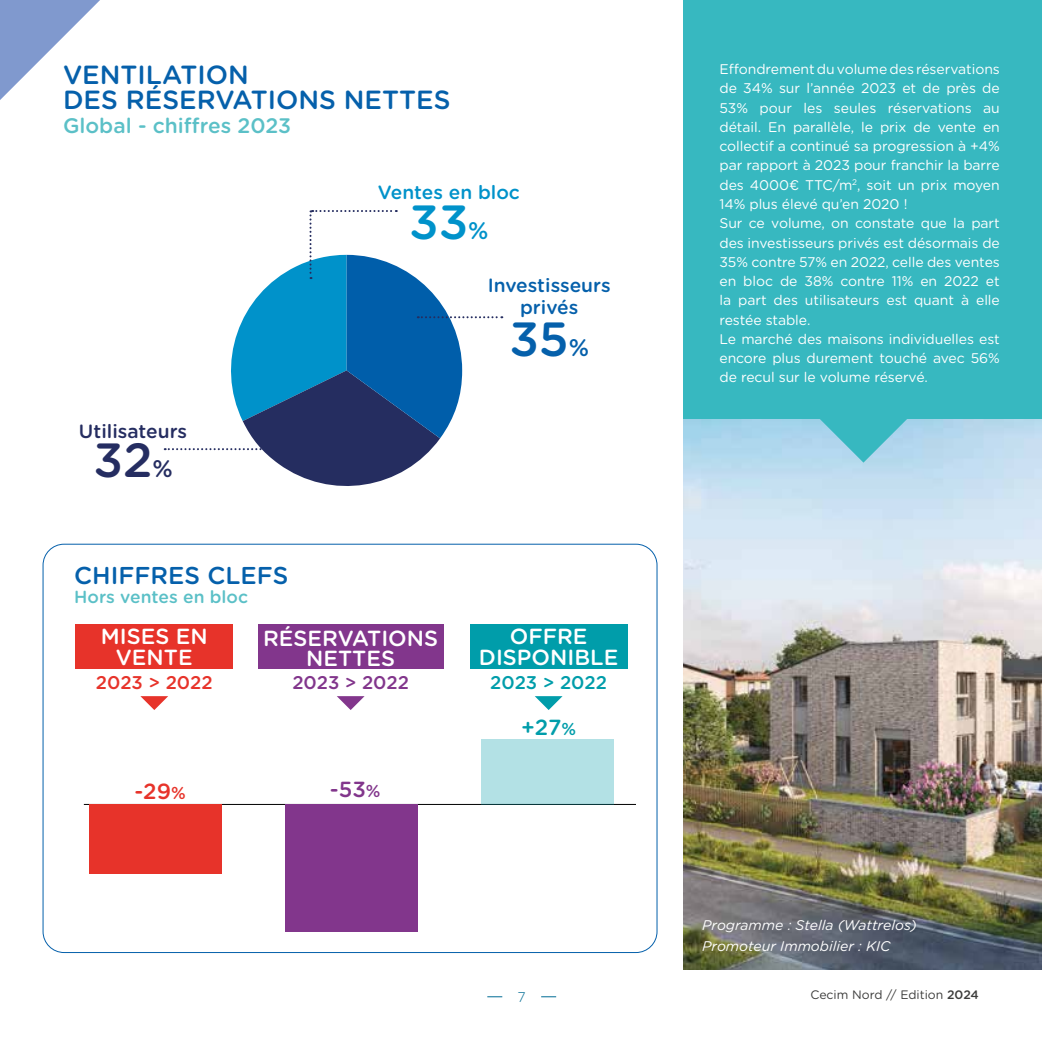
<style>
.page{position:relative;width:1042px;height:1042px;background:#fff}
.page>*{position:absolute;margin:0;border:0;box-sizing:border-box;transform-origin:0 0}
.t1{font:500 47.95px "Gotham Rounded";color:#0560ab}
.t2{font:500 47.95px "Gotham Rounded";color:#0092ca}
.t3{font:500 47.95px "Gotham Rounded";color:#252d61}
.t4{font:500 26.25px/24.5px "Gotham Rounded";color:#0560ab}
.t5{font:500 24.32px "Gotham Rounded";color:#0560ab}
.t6{font:500 21.88px/20.7px "Gotham Rounded";color:#fff;text-align:center}
.t7{font:500 21.88px "Gotham Rounded";color:#e7332a}
.t8{font:500 21.88px "Gotham Rounded";color:#82368c}
.t9{font:500 21.88px "Gotham Rounded";color:#009daa}
.t10{font:500 21px "Gotham Rounded";color:#5bc0c7}
.t11{font:500 19.25px/22.2px "Gotham Rounded";color:#0560ab;text-align:center}
.t12{font:500 19.25px "Gotham Rounded";color:#0092ca}
.t13{font:500 19.25px "Gotham Rounded";color:#252d61}
.t14{font:500 18.38px "Gotham Rounded";color:#e7332a}
.t15{font:500 18.38px "Gotham Rounded";color:#82368c}
.t16{font:500 18.38px "Gotham Rounded";color:#009daa}
.t17{font:500 17.5px "Gotham Rounded";color:#5bc0c7}
.t18{font:14px/19.2px "Gotham Rounded";letter-spacing:-.005em;color:#fff}
.t19{font:italic 14px/21px "Gotham Rounded";color:#fff}
.t20{font:300 14px "Gotham Rounded";color:#006c94}
.t21{font:12.25px "Gotham Rounded";color:#3c3c3b}
.s1{font-size:23.97px}
.s2{font-size:17.32px}
.s3{font-weight:500}
</style>
<div class="page">
<svg style="left:487px;top:996px;width:15px;height:1px"></svg>
<svg style="left:541px;top:996px;width:15px;height:1px"></svg>
<svg style="left:165px;top:210px;width:337px;height:276px"></svg>
<img style="left:683px;top:419px;width:359px;height:550px">
<div style="left:75px;top:624px;width:158px;height:45px;background:#e7332a"></div>
<svg style="left:140px;top:696px;width:28px;height:14px"></svg>
<div style="left:258px;top:624px;width:185px;height:45px;background:#82368c"></div>
<svg style="left:337px;top:696px;width:27px;height:14px"></svg>
<div style="left:470px;top:624px;width:157px;height:45px;background:#009daa"></div>
<svg style="left:535px;top:696px;width:27px;height:14px"></svg>
<hr style="left:84px;top:804px;width:552px;height:1px;background:#000">
<div style="left:481px;top:739px;width:133px;height:65px;background:#b3e1e5"></div>
<div style="left:285px;top:804px;width:133px;height:128px;background:#82368c"></div>
<div style="left:89px;top:804px;width:132px;height:70px;background:#e7332a"></div>
<svg style="left:819px;top:418px;width:89px;height:45px"></svg>
<div style="left:683px;top:0;width:359px;height:418px;background:#37b8c0"></div>
<svg style="left:0;top:0;width:100px;height:100px"></svg>
<h2 class="t4" style="left:63px;top:61px;width:389px">VENTILATION<br>DES RÉSERVATIONS NETTES</h2>
<h3 class="t10" style="left:63px;top:111px;width:230px">Global - chiffres 2023</h3>
<h3 class="t12" style="left:378px;top:179px;width:144px">Ventes en bloc</h3>
<h1 class="t2" style="left:409px;top:188px;width:81px">33<span class="s1">%</span></h1>
<h3 class="t11" style="left:488px;top:273px;width:124px">Investisseurs privés</h3>
<h3 class="t13" style="left:79px;top:417px;width:110px">Utilisateurs</h3>
<h1 class="t3" style="left:93px;top:426px;width:81px">32<span class="s1">%</span></h1>
<h3 class="t5" style="left:74px;top:558px;width:216px">CHIFFRES CLEFS</h3>
<p class="t17" style="left:74px;top:584px;width:175px">Hors ventes en bloc</p>
<h3 class="t6" style="left:101px;top:625px;width:108px">MISES EN<br>VENTE</h3>
<h3 class="t14" style="left:96px;top:669px;width:118px">2023 &gt; 2022</h3>
<h3 class="t7" style="left:134px;top:775px;width:53px">-29<span class="s2">%</span></h3>
<h3 class="t6" style="left:263px;top:626px;width:176px">RÉSERVATIONS<br>NETTES</h3>
<h3 class="t15" style="left:292px;top:669px;width:118px">2023 &gt; 2022</h3>
<h3 class="t8" style="left:330px;top:773px;width:52px">-53<span class="s2">%</span></h3>
<h1 class="t1" style="left:509px;top:305px;width:81px">35<span class="s1">%</span></h1>
<h3 class="t6" style="left:479px;top:625px;width:141px">OFFRE<br>DISPONIBLE</h3>
<h3 class="t16" style="left:490px;top:669px;width:118px">2023 &gt; 2022</h3>
<h3 class="t9" style="left:521px;top:712px;width:57px">+27<span class="s2">%</span></h3>
<p class="t18" style="left:719px;top:59px;width:282px">Effondrement du volume des réservations de 34% sur l’année 2023 et de près de 53% pour les seules réservations au détail. En parallèle, le prix de vente en collectif a continué sa progression à +4% par rapport à 2023 pour franchir la barre des 4000€ TTC/m<sup>2</sup>, soit un prix moyen 14% plus élevé qu’en 2020 !<br>Sur ce volume, on constate que la part des investisseurs privés est désormais de 35% contre 57% en 2022, celle des ventes en bloc de 38% contre 11% en 2022 et la part des utilisateurs est quant à elle restée stable.<br>Le marché des maisons individuelles est encore plus durement touché avec 56% de recul sur le volume réservé.</p>
<p class="t19" style="left:702px;top:914px;width:216px">Programme : Stella (Wattrelos)<br>Promoteur Immobilier : KIC</p>
<p class="t20" style="left:518px;top:987px;width:10px">7</p>
<p class="t21" style="left:810px;top:986px;width:170px">Cecim Nord // Edition <span class="s3">2024</span></p>
</div>
